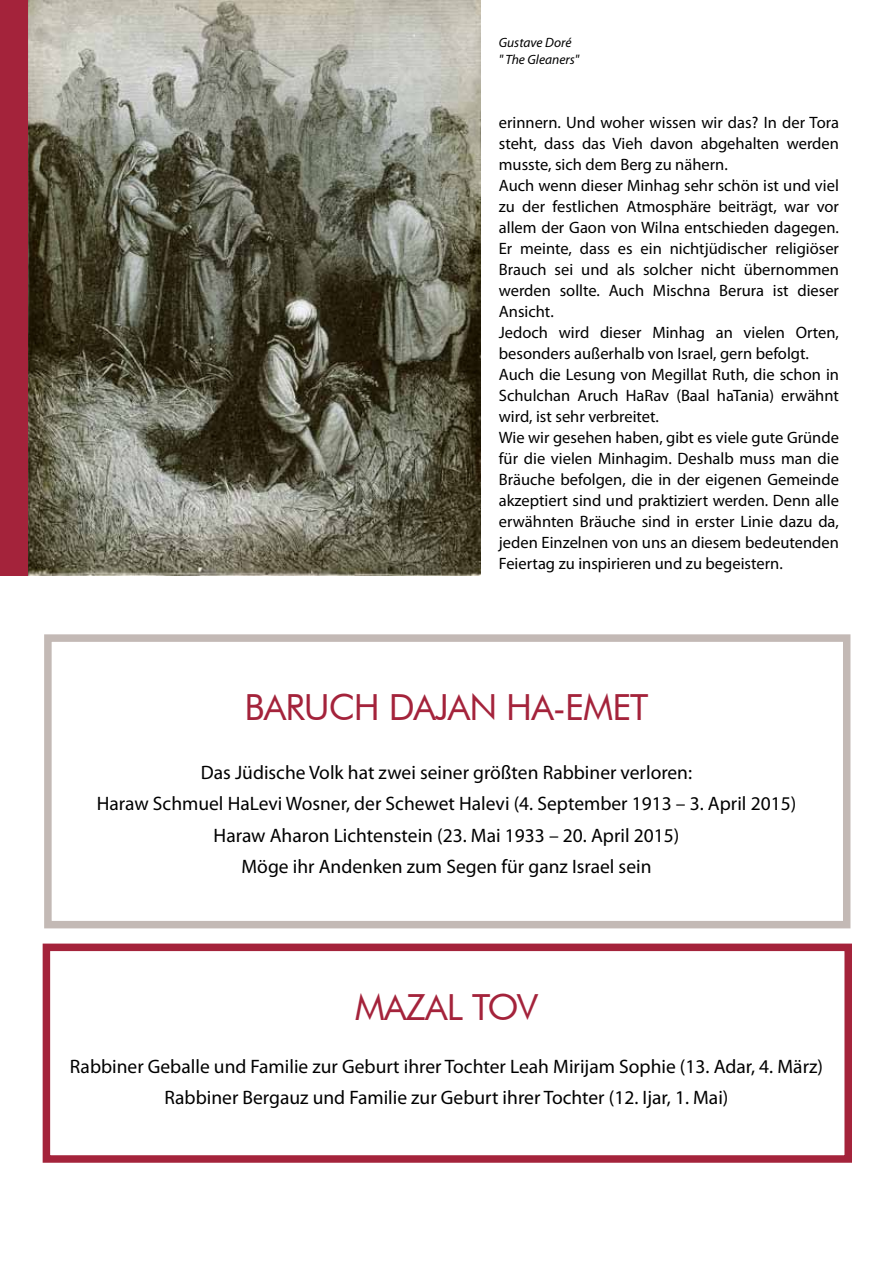
<style>
.page{position:relative;width:893px;height:1263px;background:#fff}
.page>*{position:absolute;margin:0;border:0;box-sizing:border-box;transform-origin:0 0}
.t1{font:36px "Futura BT";letter-spacing:-.025em;color:#a4233b}
.t2{font:19.5px/31.5px "Myriad Pro";color:#000;text-align:center}
.t3{font:16.5px/21px "Myriad Pro";color:#000}
.t4{font:italic 13.5px/16.2px "Myriad Pro";color:#000}
</style>
<div class="page">
<div style="left:0;top:0;width:109px;height:575px;background:#a4233b"></div>
<img style="left:28px;top:0;width:452px;height:575px">
<div style="left:44px;top:634px;width:806px;height:294px;border:8px solid #c3b9b5"></div>
<div style="left:43px;top:943px;width:809px;height:220px;border:8px solid #a4233b"></div>
<p class="t4" style="left:499px;top:34px;width:82px">Gustave Doré " The Gleaners"</p>
<p class="t3" style="left:499px;top:111px;width:342px">erinnern. Und woher wissen wir das? I n der Tora steht, dass das Vieh davon abgehalten werden musste, sich dem Berg zu nähern.<br>Auch wenn dieser Minhag sehr schön ist und viel zu der festlichen Atmosphäre beiträgt, war vor allem der Gaon von Wilna entschieden dagegen.<br>Er meinte, dass es ein nichtjüdischer religiöser Brauch sei und als solcher nicht übernommen werden sollte. Auch Mischna Berura ist dieser Ansicht.<br>Jedoch wird dieser Minhag an vielen Orten, besonders außerhalb von Israel, gern befolgt.<br>Auch die Lesung von Megillat Ruth, die schon in Schulchan Aruch HaRav (Baal haTania) erwähnt wird, ist sehr verbreitet.<br>Wie wir gesehen haben, gibt es viele gute Gründe für die vielen Minhagim. Deshalb muss man die Bräuche befolgen, die in der eigenen Gemeinde akzeptiert sind und praktiziert werden. Denn alle erwähnten Bräuche sind in erster Linie dazu da, jeden Einzelnen von uns an diesem bedeutenden Feiertag zu inspirieren und zu begeistern.</p>
<h1 class="t1" style="left:244px;top:686px;width:406px">BARUCH DAJAN HA-EMET</h1>
<p class="t2" style="left:97px;top:756px;width:701px">Das Jüdische Volk hat zwei seiner größten Rabbiner verloren:<br>Haraw Schmuel HaLevi Wosner, der Schewet Halevi (4. September 1913 – 3. April 2015)<br>Haraw Aharon Lichtenstein (23. Mai 1933 – 20. April 2015)<br>Möge ihr Andenken zum Segen für ganz Israel sein</p>
<h1 class="t1" style="left:355px;top:985px;width:186px">MAZAL TOV</h1>
<p class="t2" style="left:70px;top:1050px;width:755px">Rabbiner Geballe und Familie zur Geburt ihrer Tochter Leah Mirijam Sophie (13. Adar, 4. März)<br>Rabbiner Bergauz und Familie zur Geburt ihrer Tochter (12. Ijar, 1. Mai)</p>
</div>
